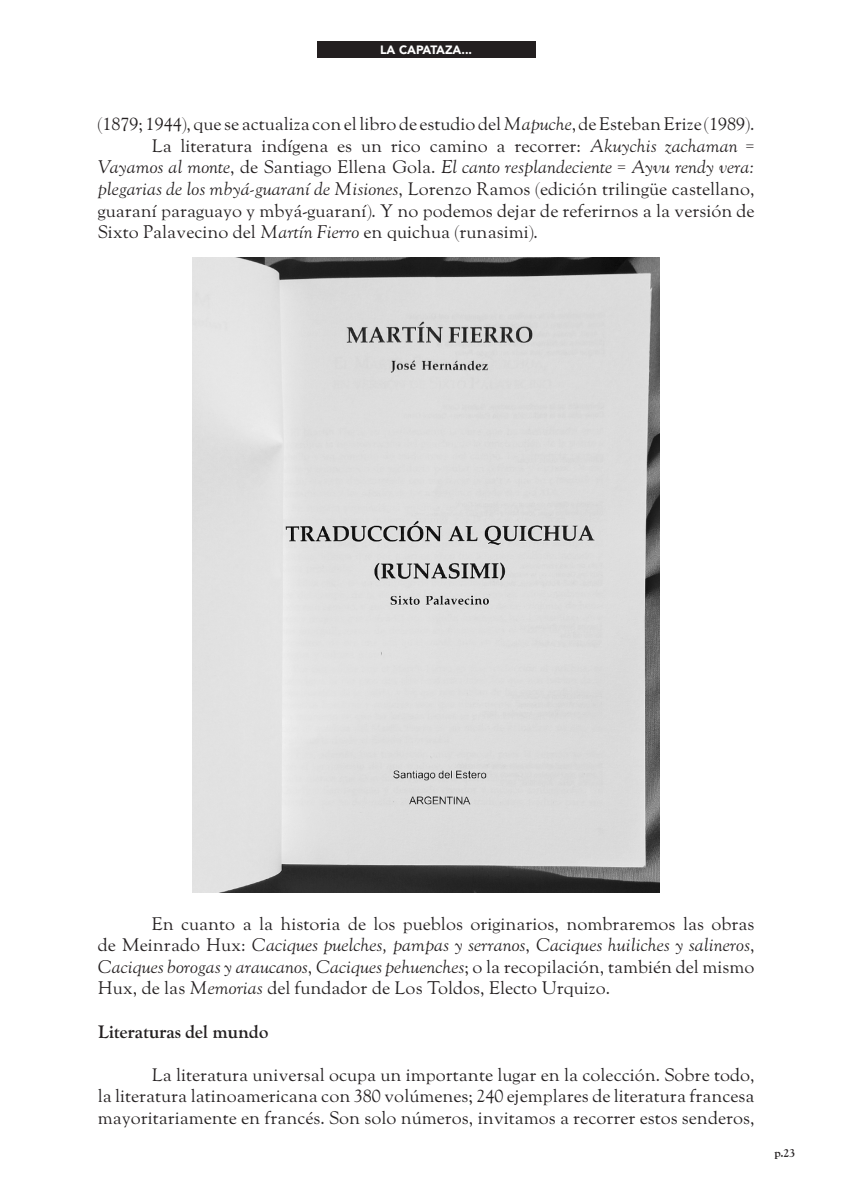
<style>
.page{position:relative;width:854px;height:1192px;background:#fff}
.page>*{position:absolute;margin:0;border:0;box-sizing:border-box;transform-origin:0 0}
.t1{font:18px/21.6px "LTC Goudy Oldstyle Pro";color:#231f20;text-align:justify}
.t2{font:italic 18px "LTC Goudy Oldstyle Pro";color:#231f20}
.t3{font:700 18px "LTC Goudy Oldstyle Pro";color:#231f20}
.t4{font:900 12px "Avenir LT Std";color:#fff}
.t5{font:700 12px "LTC Goudy Oldstyle Pro";color:#231f20}
.s1{font-style:italic}
.s2{font-style:normal}
</style>
<div class="page">
<div style="left:317px;top:41px;width:218px;height:17px;background:#231f20"></div>
<img style="left:193px;top:257px;width:466px;height:635px">
<p class="t4" style="left:380px;top:43px;width:94px">LA CAPATAZA...</p>
<p class="t1" style="left:98px;top:114px;width:658px">(1879; 1944), que se actualiza con el libro de estudio del <span class="s1">Mapuche</span>,de Esteban Erize (1989).</p>
<p class="t1" style="left:152px;top:135px;width:604px">La literatura indígena es un rico camino a recorrer: <span class="s1">Akuychis zachaman =</span></p>
<p class="t2" style="left:98px;top:157px;width:658px">Vayamos al monte<span class="s2">, de Santiago Ellena Gola.</span> El canto resplandeciente = Ayvu rendy vera:</p>
<p class="t1" style="left:98px;top:178px;width:658px"><span class="s1">plegarias de los mbyá-guaraní de Misiones</span>, Lorenzo Ramos (edición trilingüe castellano,</p>
<p class="t1" style="left:98px;top:200px;width:658px">guaraní paraguayo y mbyá-guaraní). Y no podemos dejar de referirnos a la versión de</p>
<p class="t1" style="left:98px;top:222px;width:442px">Sixto Palavecino del <span class="s1">Martín Fierro</span> en quichua (runasimi).</p>
<p class="t1" style="left:98px;top:913px;width:658px;text-indent:54px">En cuanto a la historia de los pueblos originarios, nombraremos las obras de Meinrado Hux: <span class="s1">Caciques puelches, pampas y serranos</span>, <span class="s1">Caciques huiliches y salineros</span>, <span class="s1">Caciques borogas y araucanos</span>, <span class="s1">Caciques pehuenches</span>; o la recopilación, también del mismo Hux, de las <span class="s1">Memorias</span> del fundador de Los Toldos, Electo Urquizo.</p>
<p class="t3" style="left:98px;top:1020px;width:172px">Literaturas del mundo</p>
<p class="t1" style="left:98px;top:1064px;width:658px;text-indent:54px">La literatura universal ocupa un importante lugar en la colección. Sobre todo, la literatura latinoamericana con 380 volúmenes; 240 ejemplares de literatura francesa mayoritariamente en francés. Son solo números, invitamos a recorrer estos senderos,</p>
<p class="t5" style="left:774px;top:1145px;width:22px">p.23</p>
</div>
